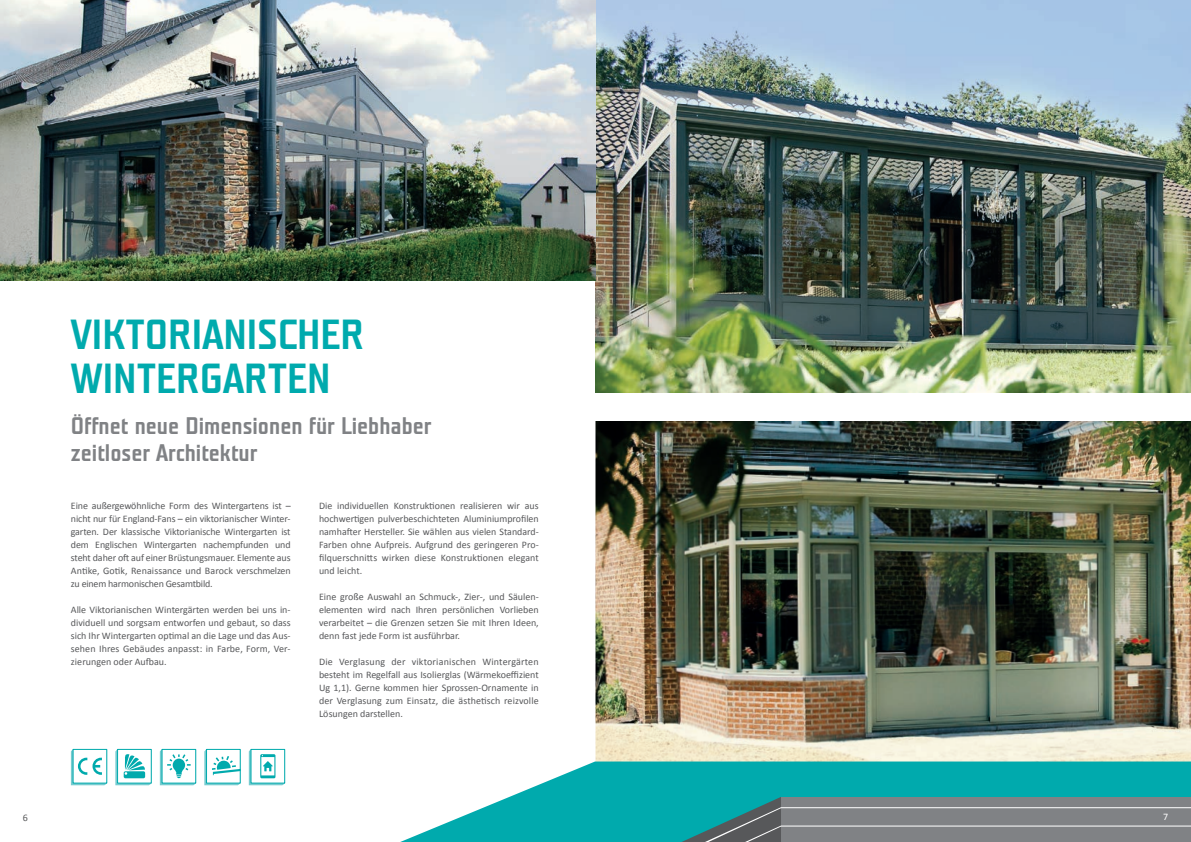
<style>
.page{position:relative;width:1191px;height:842px;background:#fff}
.page>*{position:absolute;margin:0;border:0;box-sizing:border-box;transform-origin:0 0}
.t1{font:42px/44px "Teuton Fett";color:#00aaad}
.t2{font:24px/27px "Teuton Fett";color:#808285}
.t3{font:10px/13px "Calibri";color:#57585a;text-align:justify}
.t4{font:10px "Calibri";color:#fff}
</style>
<div class="page">
<img style="left:595px;top:0;width:596px;height:393px">
<img style="left:0;top:0;width:595px;height:281px">
<img style="left:595px;top:421px;width:596px;height:340px">
<div style="left:117px;top:749px;width:35px;height:34px;background:#2eb9bb"></div>
<svg style="left:115px;top:749px;width:36px;height:36px"></svg>
<svg style="left:71px;top:749px;width:36px;height:36px"></svg>
<svg style="left:160px;top:749px;width:36px;height:36px"></svg>
<svg style="left:204px;top:749px;width:37px;height:36px"></svg>
<svg style="left:249px;top:749px;width:36px;height:36px"></svg>
<svg style="left:400px;top:761px;width:791px;height:81px;fill:#00aaad"></svg>
<svg style="left:663px;top:797px;width:528px;height:45px;background:#71888b"></svg>
<h1 class="t1" style="left:71px;top:314px;width:295px">VIKTORIANISCHER<br>WINTERGARTEN</h1>
<h2 class="t2" style="left:71px;top:413px;width:362px">Öffnet neue Dimensionen für Liebhaber zeitloser Architektur</h2>
<p class="t3" style="left:71px;top:498px;width:221px">Eine außergewöhnliche Form des Wintergartens ist – nicht nur für England-Fans – ein viktorianischer Winter&shy;garten. Der klassische Viktorianische Wintergarten ist dem Englischen Wintergarten nachempfunden und steht daher oft auf einer Brüstungsmauer. Elemente aus Antike, Gotik, Renaissance und Barock verschmelzen zu einem harmonischen Gesamtbild.</p>
<p class="t3" style="left:71px;top:602px;width:221px">Alle Viktorianischen Wintergärten werden bei uns in&shy;dividuell und sorgsam entworfen und gebaut, so dass sich Ihr Wintergarten optimal an die Lage und das Aus&shy;sehen Ihres Gebäudes anpasst: in Farbe, Form, Ver&shy;zierungen oder Aufbau.</p>
<p class="t3" style="left:319px;top:498px;width:221px">Die individuellen Konstruktionen realisieren wir aus hochwertigen pulverbeschichteten Aluminiumprofilen namhafter Hersteller. Sie wählen aus vielen Standard-Farben ohne Aufpreis. Aufgrund des geringeren Pro&shy;filquerschnitts wirken diese Konstruktionen elegant und leicht.</p>
<p class="t3" style="left:319px;top:589px;width:221px">Eine große Auswahl an Schmuck-, Zier-, und Säulen&shy;elementen wird nach Ihren persönlichen Vorlieben verarbeitet – die Grenzen setzen Sie mit Ihren Ideen, denn fast jede Form ist ausführbar.</p>
<p class="t3" style="left:319px;top:654px;width:221px">Die Verglasung der viktorianischen Wintergärten besteht im Regelfall aus Isolierglas (Wärmekoeffizient Ug 1,1). Gerne kommen hier Sprossen-Ornamente in der Verglasung zum Einsatz, die ästhetisch reizvolle Lösungen darstellen.</p>
<p class="t3" style="left:23px;top:811px;width:7px">6</p>
<p class="t4" style="left:1163px;top:810px;width:7px">7</p>
</div>
